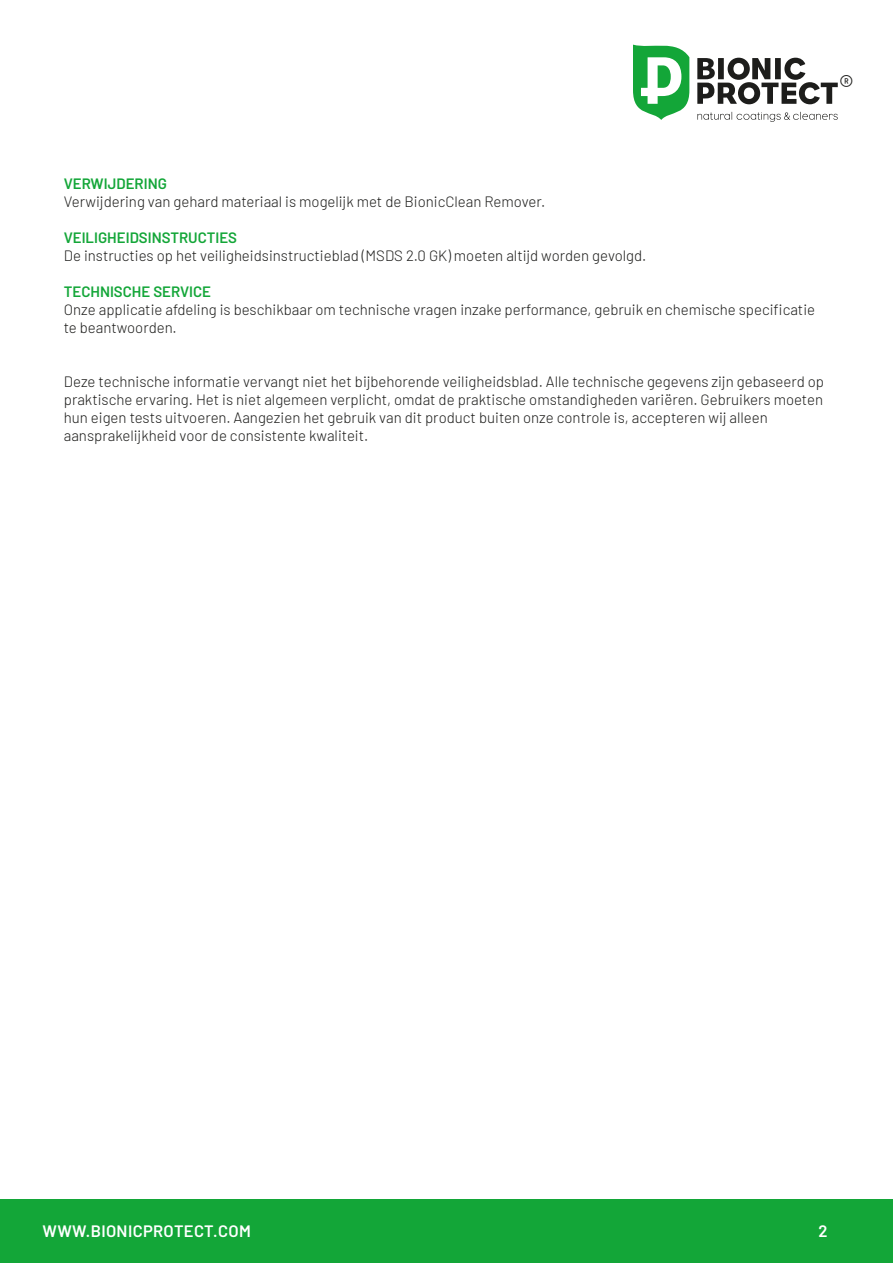
<style>
.page{position:relative;width:893px;height:1263px;background:#fff}
.page>*{position:absolute;margin:0;border:0;box-sizing:border-box;transform-origin:0 0}
.t1{font:300 30.75px "Barlow";color:#1d1d1b}
.t2{font:600 16.5px "Barlow";letter-spacing:.02em;color:#fff}
.t3{font:300 15px/18px "Barlow";color:#1d1d1b}
.t4{font:600 15px "Barlow";color:#13a638}
</style>
<div class="page">
<div style="left:0;top:1199px;width:893px;height:64px;background:#13a638"></div>
<svg style="left:633px;top:45px;width:56px;height:75px"></svg>
<svg style="left:697px;top:112px;width:141px;height:10px"></svg>
<svg style="left:697px;top:58px;width:141px;height:46px"></svg>
<p class="t1" style="left:839px;top:64px;width:15px">®</p>
<p class="t4" style="left:64px;top:173px;width:105px">VERWIJDERING</p>
<p class="t3" style="left:64px;top:191px;width:483px">Verwijdering van gehard materiaal is mogelijk met de BionicClean Remover.</p>
<p class="t4" style="left:64px;top:227px;width:175px">VEILIGHEIDSINSTRUCTIES</p>
<p class="t3" style="left:64px;top:245px;width:584px">De instructies op het veiligheidsinstructieblad (MSDS 2.0 GK) moeten altijd worden gevolgd.</p>
<p class="t4" style="left:64px;top:281px;width:149px">TECHNISCHE SERVICE</p>
<p class="t3" style="left:64px;top:299px;width:753px">Onze applicatie afdeling is beschikbaar om technische vragen inzake performance, gebruik en chemische specificatie te beantwoorden.</p>
<p class="t3" style="left:64px;top:371px;width:762px">Deze technische informatie vervangt niet het bijbehorende veiligheidsblad. Alle technische gegevens zijn gebaseerd op praktische ervaring. Het is niet algemeen verplicht, omdat de praktische omstandigheden variëren. Gebruikers moeten hun eigen tests uitvoeren. Aangezien het gebruik van dit product buiten onze controle is, accepteren wij alleen aansprakelijkheid voor de consistente kwaliteit.</p>
<p class="t2" style="left:43px;top:1219px;width:210px">WWW.BIONICPROTECT.COM</p>
<p class="t2" style="left:818px;top:1219px;width:11px">2</p>
</div>
